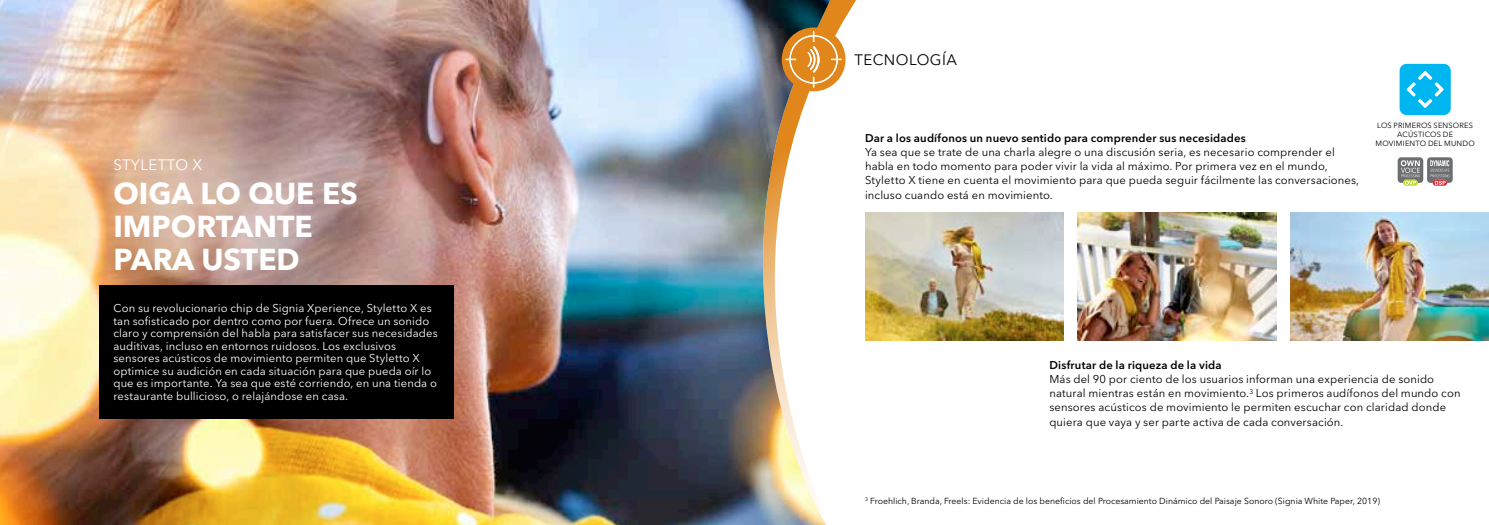
<style>
.page{position:relative;width:1489px;height:525px;background:#fff}
.page>*{position:absolute;margin:0;border:0;box-sizing:border-box;transform-origin:0 0}
.t1{font:700 30px/33px "Avenir Next W1 G";color:#fff}
.t2{font:15px "Avenir Next W1 G";letter-spacing:.03em;color:#000}
.t3{font:15px "Avenir Next W1 G";letter-spacing:.03em;color:#fff}
.t4{font:11.25px/14.1px "Avenir Next W1 G";letter-spacing:.01em;color:#000}
.t5{font:11.25px/12.5px "Avenir Next W1 G";letter-spacing:.01em;color:#fff}
.t6{font:600 11.25px "Avenir Next W1 G";letter-spacing:.015em;color:#000}
.t7{font:8.75px "Avenir Next W1 G";color:#000}
.t8{font:7.5px/9px "Avenir Next W1 G";letter-spacing:.025em;color:#000;text-align:center}
</style>
<div class="page">
<svg style="left:830px;top:0;width:26px;height:87px"></svg>
<img style="left:0;top:0;width:830px;height:524px">
<img style="left:1290px;top:213px;width:198px;height:127px">
<div style="left:781px;top:27px;width:64px;height:64px;background:#e0861a;border-radius:50%"></div>
<div style="left:789px;top:35px;width:48px;height:49px;border:2px solid #fff;border-radius:50%"></div>
<svg style="left:807px;top:32px;width:12px;height:55px"></svg>
<svg style="left:1397px;top:157px;width:55px;height:28px;background:#9d9995"></svg>
<img style="left:865px;top:213px;width:198px;height:127px">
<img style="left:1077px;top:213px;width:199px;height:127px">
<div style="left:1399px;top:64px;width:51px;height:51px;background:#00b6f1;border-radius:7px"></div>
<svg style="left:1406px;top:71px;width:37px;height:37px"></svg>
<div style="left:99px;top:285px;width:355px;height:134px;background:#000"></div>
<h2 class="t3" style="left:113px;top:156px;width:90px">STYLETTO X</h2>
<h1 class="t1" style="left:113px;top:176px;width:246px">OIGA LO QUE ES<br>IMPORTANTE<br>PARA USTED</h1>
<p class="t5" style="left:113px;top:302px;width:326px">Con su revolucionario chip de Signia Xperience, Styletto X es tan sofisticado por dentro como por fuera. Ofrece un sonido claro y comprensión del habla para satisfacer sus necesidades auditivas, incluso en entornos ruidosos. Los exclusivos sensores acústicos de movimiento permiten que Styletto X optimice su audición en cada situación para que pueda oír lo que es importante. Ya sea que esté corriendo, en una tienda o restaurante bullicioso, o relajándose en casa.</p>
<h2 class="t2" style="left:854px;top:51px;width:104px">TECNOLOGÍA</h2>
<p class="t6" style="left:865px;top:131px;width:382px">Dar a los audífonos un nuevo sentido para comprender sus necesidades</p>
<p class="t4" style="left:865px;top:145px;width:495px">Ya sea que se trate de una charla alegre o una discusión seria, es necesario comprender el habla en todo momento para poder vivir la vida al máximo. Por primera vez en el mundo, Styletto X tiene en cuenta el movimiento para que pueda seguir fácilmente las conversaciones, incluso cuando está en movimiento.</p>
<p class="t8" style="left:1375px;top:121px;width:101px">LOS PRIMEROS SENSORES<br>ACÚSTICOS DE<br>MOVIMIENTO DEL MUNDO</p>
<p class="t6" style="left:1049px;top:358px;width:174px">Disfrutar de la riqueza de la vida</p>
<p class="t4" style="left:1049px;top:372px;width:412px">Más del 90 por ciento de los usuarios informan una experiencia de sonido natural mientras están en movimiento.<sup>3</sup> Los primeros audífonos del mundo con sensores acústicos de movimiento le permiten escuchar con claridad donde quiera que vaya y ser parte activa de cada conversación.</p>
<p class="t7" style="left:865px;top:495px;width:516px"><sup>3</sup> Froehlich, Branda, Freels: Evidencia de los beneficios del Procesamiento Dinámico del Paisaje Sonoro (Signia White Paper, 2019)</p>
</div>
